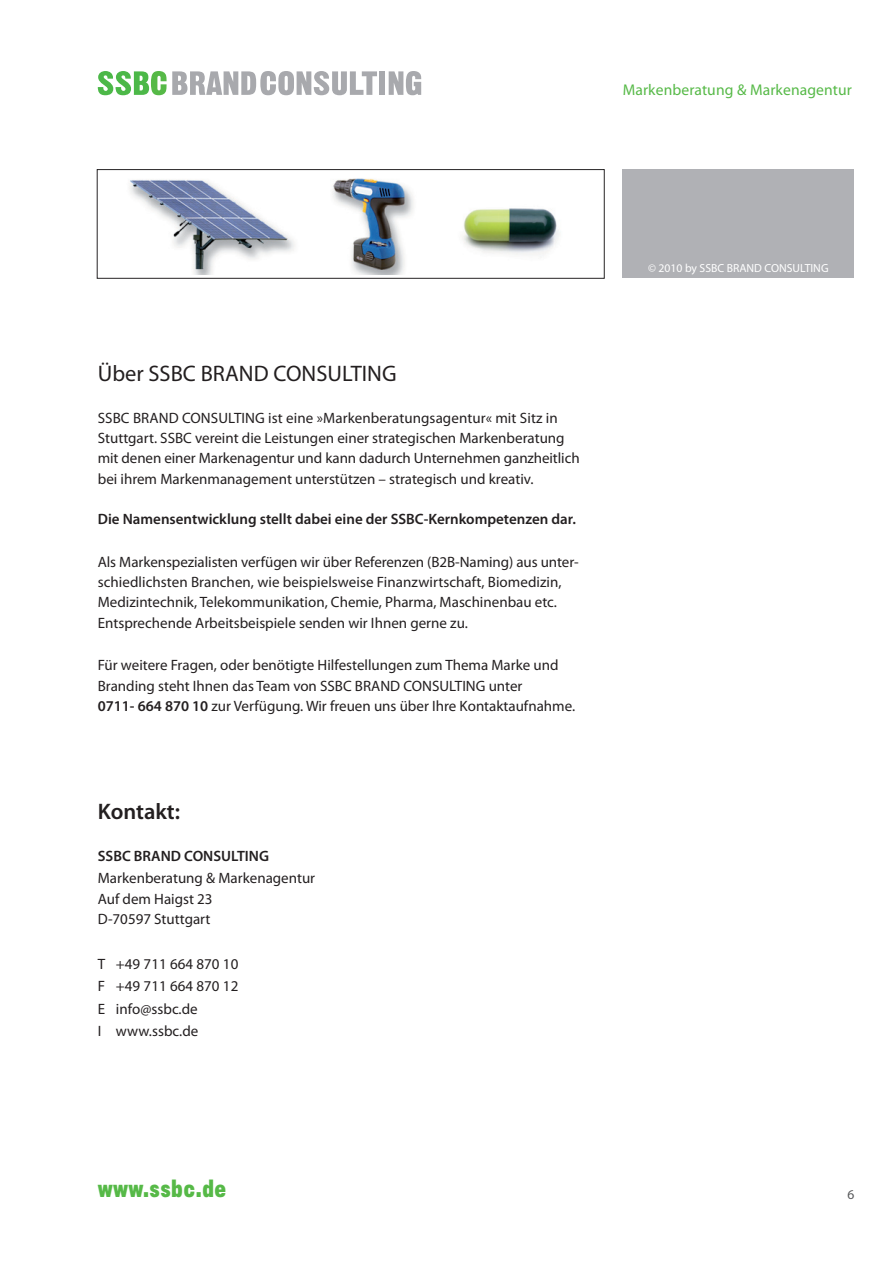
<style>
.page{position:relative;width:893px;height:1263px;background:#fff}
.page>*{position:absolute;margin:0;border:0;box-sizing:border-box;transform-origin:0 0}
.t1{font:24.3px "Gothic Thirteen";letter-spacing:.01em;color:#56b947;scale:1.11 1}
.t2{font:22.5px "Myriad Pro";color:#231f20}
.t3{font:600 22.5px "Myriad Pro";color:#231f20}
.t4{font:15.6px "Myriad Pro";letter-spacing:.005em;color:#56b947}
.t5{font:15px/20.2px "Myriad Pro";color:#231f20}
.t6{font:600 15px "Myriad Pro";color:#231f20}
.t7{font:13.5px "Myriad Pro";color:#57585a}
.t8{font:11.7px "Myriad Pro";color:#fff}
.s1{font-weight:600}
</style>
<div class="page">
<svg style="left:98px;top:71px;width:279px;height:24px"></svg>
<div style="left:379px;top:71px;width:6px;height:24px;background:#a8a9ad"></div>
<svg style="left:389px;top:71px;width:32px;height:24px"></svg>
<img style="left:129px;top:178px;width:430px;height:97px">
<div style="left:622px;top:169px;width:232px;height:109px;background:#b0b1b5"></div>
<div style="left:97px;top:169px;width:507px;height:109px;border:1px solid #262324"></div>
<p class="t4" style="left:623px;top:80px;width:231px">Markenberatung &amp; Markenagentur</p>
<h2 class="t2" style="left:98px;top:359px;width:300px">Über SSBC BRAND CONSULTING</h2>
<p class="t5" style="left:98px;top:407px;width:483px">SSBC BRAND CONSULTING ist eine »Markenberatungsagentur« mit Sitz in Stuttgart. SSBC vereint die Leistungen einer strategischen Markenberatung mit denen einer Markenagentur und kann dadurch Unternehmen ganzheitlich bei ihrem Markenmanagement unterstützen – strategisch und kreativ.</p>
<p class="t6" style="left:98px;top:509px;width:480px">Die Namensentwicklung stellt dabei eine der SSBC-Kernkompetenzen dar.</p>
<p class="t5" style="left:98px;top:551px;width:482px">Als Markenspezialisten verfügen wir über Referenzen (B2B-Naming) aus unter&shy;schiedlichsten Branchen, wie beispielsweise Finanzwirtschaft, Biomedizin, Medizintechnik, Telekommunikation, Chemie, Pharma, Maschinenbau etc.<br>Entsprechende Arbeitsbeispiele senden wir Ihnen gerne zu.</p>
<p class="t5" style="left:98px;top:655px;width:479px">Für weitere Fragen, oder benötigte Hilfestellungen zum Thema Marke und<br>Branding steht Ihnen das Team von SSBC BRAND CONSULTING unter<br><span class="s1">0711- 664 870 10</span> zur Verfügung. Wir freuen uns über Ihre Kontaktaufnahme.</p>
<h2 class="t3" style="left:98px;top:797px;width:84px">Kontakt:</h2>
<p class="t6" style="left:98px;top:846px;width:173px">SSBC BRAND CONSULTING</p>
<p class="t5" style="left:98px;top:868px;width:219px">Markenberatung &amp; Markenagentur<br>Auf dem Haigst 23<br>D-70597 Stuttgart</p>
<p class="t5" style="left:98px;top:952px;width:142px;line-height:22.5px">T +49 711 664 870 10<br>F +49 711 664 870 12<br>E info@ssbc.de<br>I www.ssbc.de</p>
<p class="t8" style="left:648px;top:261px;width:182px">© 2010 by SSBC BRAND CONSULTING</p>
<h1 class="t1" style="left:98px;top:1173px;width:117px">www.ssbc.de</h1>
<p class="t7" style="left:847px;top:1186px;width:8px">6</p>
</div>
